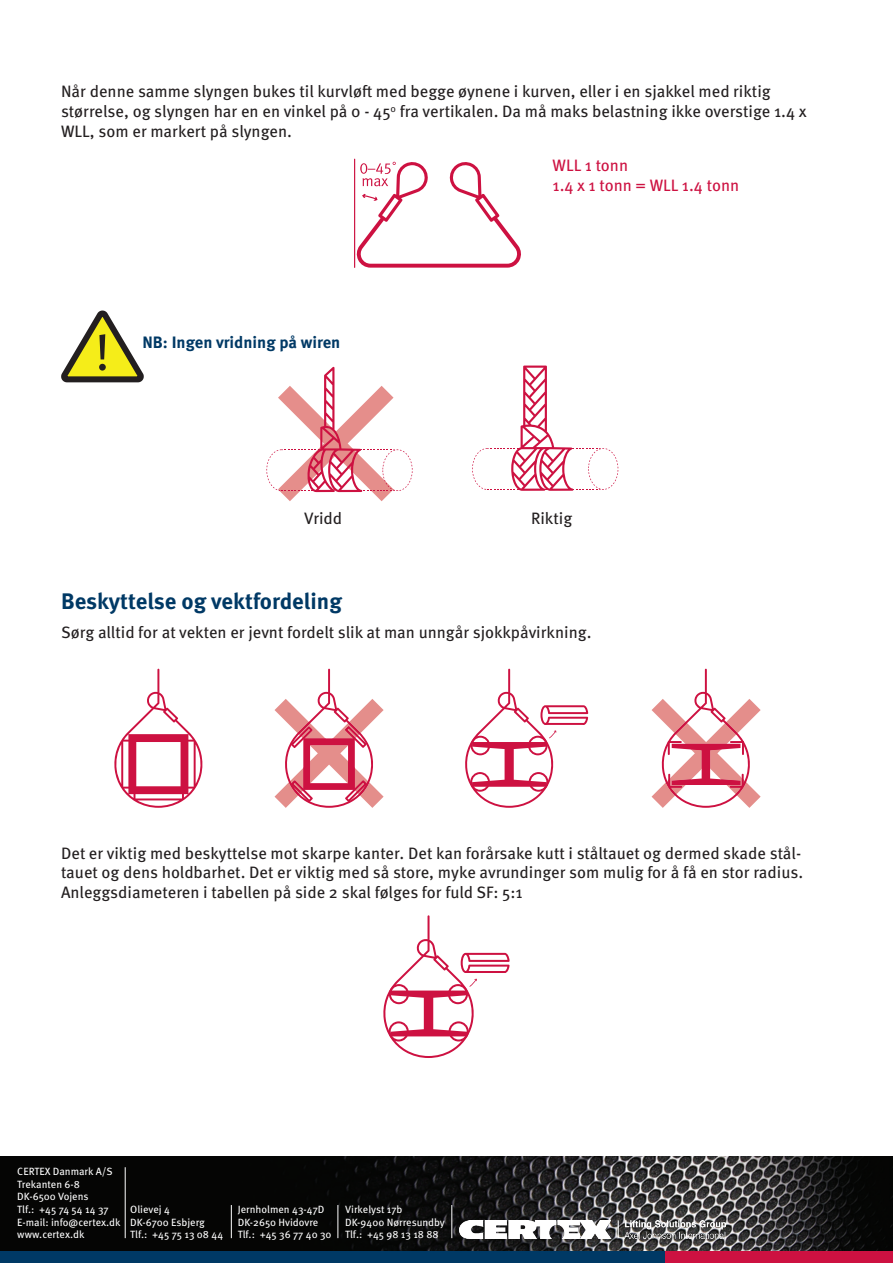
<style>
.page{position:relative;width:893px;height:1263px;background:#fff}
.page>*{position:absolute;margin:0;border:0;box-sizing:border-box;transform-origin:0 0}
.t1{font:51px "Meta Pro";color:#231f20}
.t2{font:700 22.5px "Meta Pro";color:#003965}
.t3{font:16.5px/19.8px "Meta Pro";color:#231f20}
.t4{font:16.5px "Meta Pro";color:#cd1141}
.t5{font:700 16.5px "Meta Pro";color:#003965}
.t6{font:10.5px/12.6px "Meta Pro";color:#fff}
</style>
<div class="page">
<img style="left:0;top:1157px;width:893px;height:94px">
<div style="left:0;top:1251px;width:666px;height:12px;background:#003965"></div>
<div style="left:666px;top:1251px;width:227px;height:12px;background:#cd1141"></div>
<hr style="left:451px;top:1205px;width:1px;height:33px;background:#fff">
<hr style="left:125px;top:1167px;width:1px;height:71px;background:#fff">
<hr style="left:338px;top:1205px;width:1px;height:33px;background:#fff">
<hr style="left:231px;top:1205px;width:1px;height:33px;background:#fff">
<img style="left:459px;top:1220px;width:267px;height:18px">
<svg style="left:618px;top:1220px;width:1px;height:18px"></svg>
<svg style="left:354px;top:159px;width:167px;height:109px"></svg>
<svg style="left:114px;top:669px;width:89px;height:139px"></svg>
<svg style="left:465px;top:669px;width:123px;height:139px"></svg>
<svg style="left:275px;top:669px;width:109px;height:139px"></svg>
<svg style="left:652px;top:669px;width:109px;height:139px"></svg>
<svg style="left:383px;top:915px;width:127px;height:143px"></svg>
<svg style="left:61px;top:310px;width:83px;height:73px"></svg>
<svg style="left:266px;top:367px;width:147px;height:134px"></svg>
<svg style="left:472px;top:366px;width:147px;height:125px"></svg>
<p class="t3" style="left:61px;top:81px;width:747px">Når denne samme slyngen bukes til kurvløft med begge øynene i kurven, eller i en sjakkel med riktig størrelse, og slyngen har en en vinkel på 0 - 45<sup>0</sup> fra vertikalen. Da må maks belastning ikke overstige 1.4 x<br>WLL, som er markert på slyngen.</p>
<p class="t1" style="left:95px;top:313px;width:16px">!</p>
<p class="t5" style="left:142px;top:330px;width:199px">NB: Ingen vridning på wiren</p>
<p class="t4" style="left:553px;top:153px;width:77px">WLL 1 tonn</p>
<p class="t4" style="left:553px;top:173px;width:188px">1.4 x 1 tonn = WLL 1.4 tonn</p>
<p class="t3" style="left:304px;top:507px;width:39px">Vridd</p>
<p class="t3" style="left:531px;top:507px;width:43px">Riktig</p>
<p class="t2" style="left:61px;top:584px;width:282px">Beskyttelse og vektfordeling</p>
<p class="t3" style="left:61px;top:621px;width:532px">Sørg alltid for at vekten er jevnt fordelt slik at man unngår sjokkpåvirkning.</p>
<p class="t3" style="left:61px;top:842px;width:744px">Det er viktig med beskyttelse mot skarpe kanter. Det kan forårsake kutt i ståltauet og dermed skade stål&shy;tauet og dens holdbarhet. Det er viktig med så store, myke avrundinger som mulig for å få en stor radius.<br>Anleggsdiameteren i tabellen på side 2 skal følges for fuld SF: 5:1</p>
<p class="t6" style="left:17px;top:1164px;width:105px">CERTEX Danmark A/S<br>Trekanten 6-8<br>DK-6500 Vojens<br>Tlf.: +45 74 54 14 37<br>E-mail: info@certex.dk www.certex.dk</p>
<p class="t6" style="left:130px;top:1202px;width:94px">Olievej 4<br>DK-6700 Esbjerg<br>Tlf.: +45 75 13 08 44</p>
<p class="t6" style="left:238px;top:1202px;width:95px">Jernholmen 43-47D<br>DK-2650 Hvidovre<br>Tlf.: +45 36 77 40 30</p>
<p class="t6" style="left:345px;top:1202px;width:101px">Virkelyst 17b<br>DK-9400 Nørresundby<br>Tlf.: +45 98 13 18 88</p>
</div>
